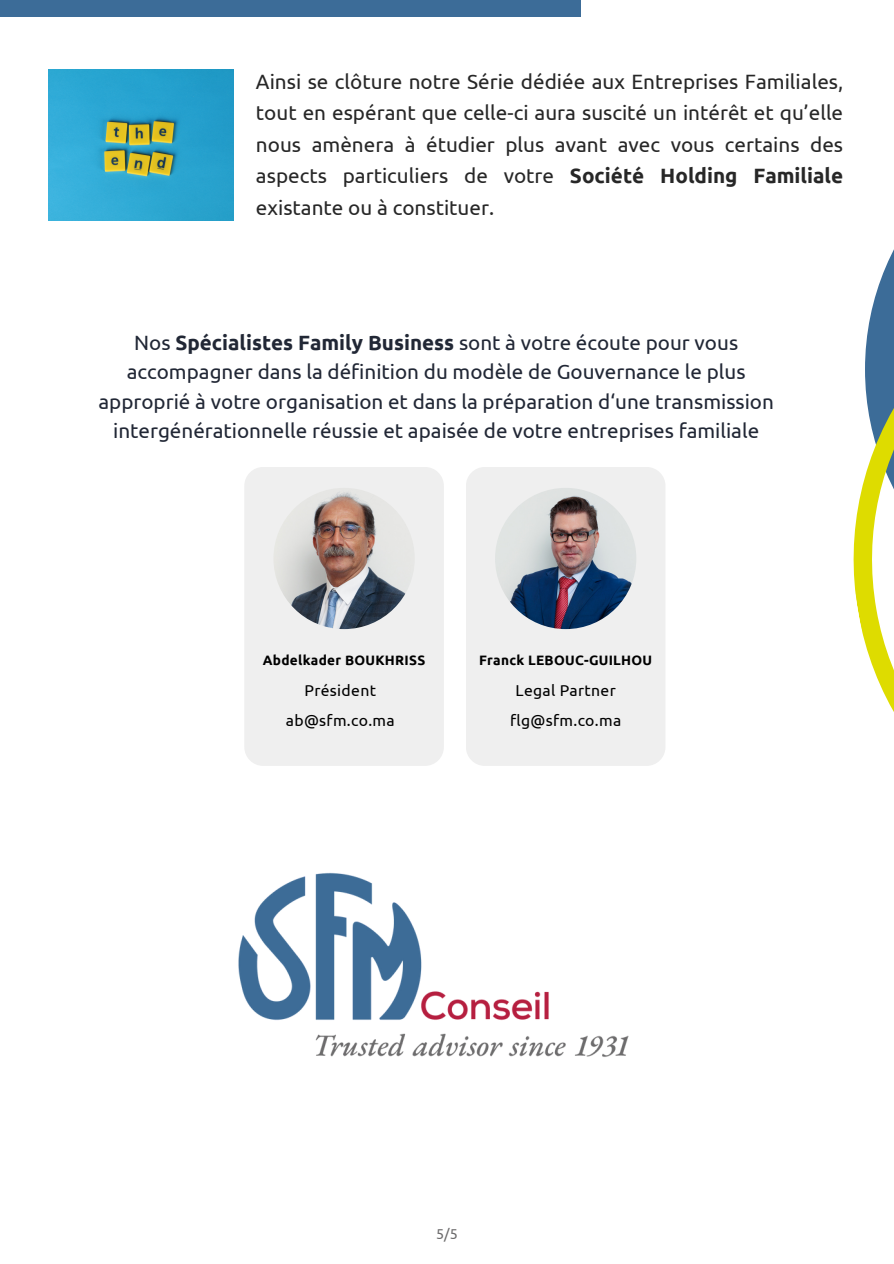
<style>
.page{position:relative;width:894px;height:1264px;background:#fff}
.page>*{position:absolute;margin:0;border:0;box-sizing:border-box;transform-origin:0 0}
.t1{font:20.7px/29.2px "Ubuntu";color:#212735;text-align:center}
.t2{font:20.7px/31.5px "Ubuntu";color:#272727;text-align:justify}
.t3{font:15.75px "Ubuntu";letter-spacing:.02em;color:#000}
.t4{font:14.25px "Ubuntu";color:#6b6a6b}
.t5{font:700 13.65px "Ubuntu";letter-spacing:.02em;color:#000}
.s1{font-weight:700}
</style>
<div class="page">
<div style="left:0;top:0;width:580px;height:17px;background:#3c6c98"></div>
<svg style="left:853px;top:251px;width:40px;height:459px"></svg>
<div style="left:244px;top:467px;width:200px;height:299px;background:#efefef;border-radius:19px"></div>
<img style="left:273px;top:488px;width:141px;height:141px;border-radius:50%">
<div style="left:466px;top:467px;width:199px;height:299px;background:#efefef;border-radius:19px"></div>
<img style="left:495px;top:488px;width:141px;height:141px;border-radius:50%">
<img style="left:238px;top:872px;width:391px;height:185px">
<img style="left:49px;top:70px;width:184px;height:151px">
<p class="t2" style="left:256px;top:65px;width:588px">Ainsi se clôture notre Série dédiée aux Entreprises Familiales, tout en espérant que celle-ci aura suscité un intérêt et qu’elle nous amènera à étudier plus avant avec vous certains des aspects particuliers de votre <span class="s1">Société Holding Familiale </span>existante ou à constituer.</p>
<p class="t1" style="left:98px;top:328px;width:676px">Nos <span class="s1">Spécialistes Family Business</span> sont à votre écoute pour vous accompagner dans la définition du modèle de Gouvernance le plus approprié à votre organisation et dans la préparation d‘une transmission intergénérationnelle réussie et apaisée de votre entreprises familiale</p>
<p class="t5" style="left:263px;top:652px;width:164px">Abdelkader BOUKHRISS</p>
<h1 class="t3" style="left:304px;top:681px;width:73px">Président</h1>
<p class="t3" style="left:286px;top:711px;width:110px">ab@sfm.co.ma</p>
<p class="t5" style="left:479px;top:652px;width:174px">Franck LEBOUC-GUILHOU</p>
<h2 class="t3" style="left:515px;top:681px;width:102px">Legal Partner</h2>
<h2 class="t3" style="left:510px;top:711px;width:113px">flg@sfm.co.ma</h2>
<p class="t4" style="left:436px;top:1225px;width:23px">5/5</p>
</div>
